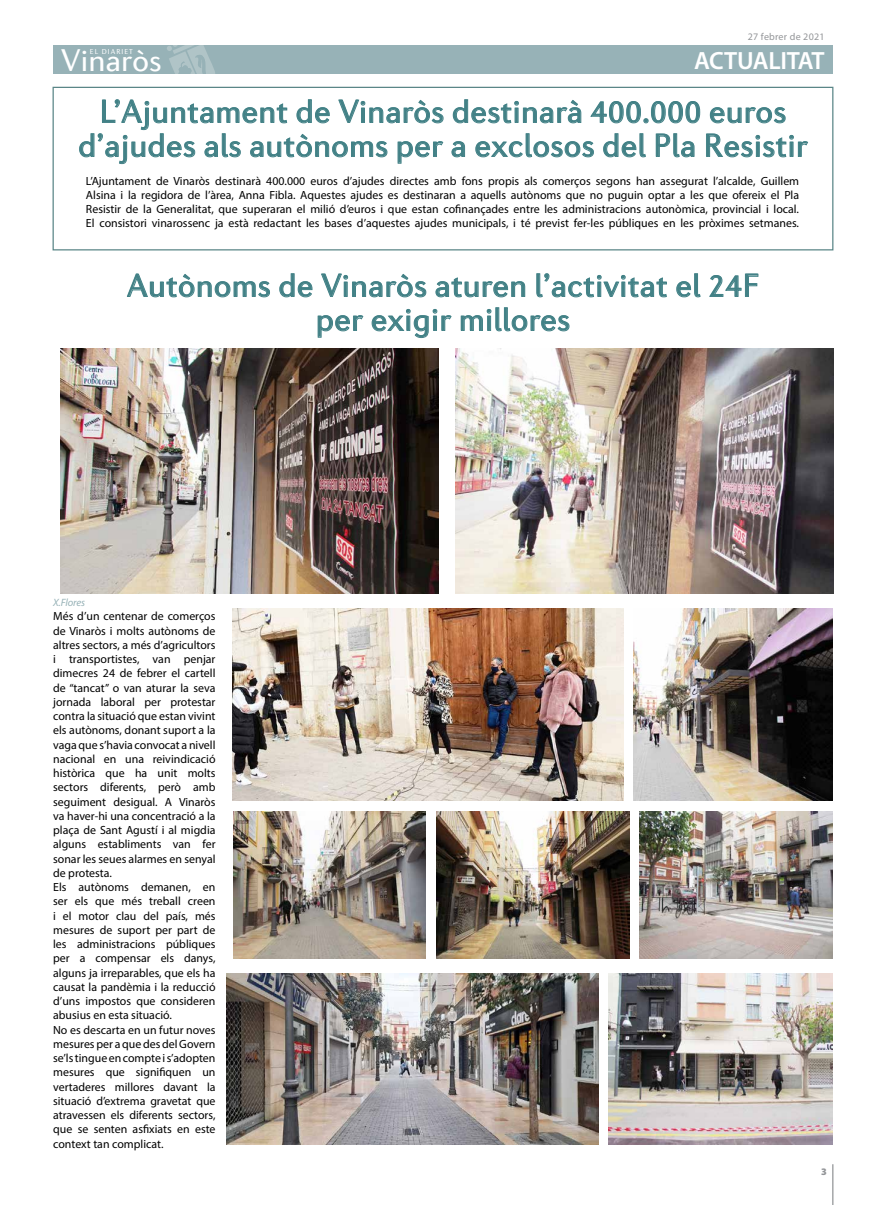
<style>
.page{position:relative;width:886px;height:1205px;background:#fff}
.page>*{position:absolute;margin:0;border:0;box-sizing:border-box;transform-origin:0 0}
.t1{font:32.62px/34px "Diverda Sans Com";letter-spacing:.01em;color:#428186;text-align:center}
.t2{font:31.75px "Diverda Sans Com";color:#fff}
.t3{font:600 25px "Myriad Pro";letter-spacing:-.01em;color:#fff}
.t4{font:11.88px/14.2px "Myriad Pro";color:#000;text-align:justify}
.t5{font:italic 10.62px "Myriad Pro";letter-spacing:-.01em;color:#97b2b7}
.t6{font:10px "Myriad Pro";letter-spacing:.025em;color:#939598}
.t7{font:900 10px "Myriad Pro";color:#939598}
.t8{font:7.25px "Diverda Sans Com";letter-spacing:.14em;color:#fff}
</style>
<div class="page">
<hr style="left:832px;top:1164px;width:1px;height:41px;background:#939598">
<div style="left:53px;top:45px;width:780px;height:29px;background:#97b2b7"></div>
<svg style="left:167px;top:45px;width:48px;height:29px"></svg>
<img style="left:227px;top:973px;width:372px;height:171px">
<img style="left:232px;top:609px;width:391px;height:191px">
<img style="left:634px;top:609px;width:198px;height:191px">
<img style="left:455px;top:349px;width:378px;height:244px">
<img style="left:437px;top:811px;width:192px;height:148px">
<img style="left:609px;top:973px;width:223px;height:171px">
<img style="left:640px;top:811px;width:192px;height:148px">
<img style="left:234px;top:811px;width:192px;height:148px">
<img style="left:60px;top:349px;width:378px;height:244px">
<svg style="left:710px;top:107px;width:76px;height:17px"></svg>
<svg style="left:79px;top:86px;width:365px;height:78px"></svg>
<svg style="left:451px;top:86px;width:249px;height:72px"></svg>
<svg style="left:706px;top:134px;width:102px;height:24px"></svg>
<div style="left:53px;top:87px;width:780px;height:163px;border:1px solid #5a8687"></div>
<svg style="left:127px;top:274px;width:143px;height:24px"></svg>
<svg style="left:279px;top:273px;width:34px;height:24px"></svg>
<svg style="left:321px;top:274px;width:105px;height:24px"></svg>
<svg style="left:435px;top:277px;width:90px;height:21px"></svg>
<svg style="left:536px;top:273px;width:131px;height:25px"></svg>
<svg style="left:676px;top:273px;width:25px;height:24px"></svg>
<svg style="left:709px;top:274px;width:49px;height:23px"></svg>
<svg style="left:318px;top:315px;width:46px;height:23px"></svg>
<svg style="left:371px;top:309px;width:81px;height:29px"></svg>
<svg style="left:461px;top:307px;width:109px;height:24px"></svg>
<p class="t8" style="left:90px;top:47px;width:44px">EL DIARIET</p>
<h2 class="t2" style="left:61px;top:42px;width:102px">Vinaròs</h2>
<p class="t6" style="left:748px;top:30px;width:78px">27 febrer de 2021</p>
<h3 class="t3" style="left:694px;top:44px;width:132px">ACTUALITAT</h3>
<h1 class="t1" style="left:78px;top:94px;width:731px">L’Ajuntament de Vinaròs destinarà 400.000 euros d’ajudes als autònoms per a exclosos del Pla Resistir</h1>
<p class="t4" style="left:86px;top:173px;width:715px">L’Ajuntament de Vinaròs destinarà 400.000 euros d’ajudes directes amb fons propis als comerços segons han assegurat l’alcalde, Guillem Alsina i la regidora de l’àrea, Anna Fibla. Aquestes ajudes es destinaran a aquells autònoms que no puguin optar a les que ofereix el Pla Resistir de la Generalitat, que superaran el milió d’euros i que estan cofinançades entre les administracions autonòmica, provincial i local.<br>El consistori vinarossenc ja està redactant les bases d’aquestes ajudes municipals, i té previst fer-les públiques en les pròximes setmanes.</p>
<h1 class="t1" style="left:127px;top:268px;width:633px">Autònoms de Vinaròs aturen l’activitat el 24F per exigir millores</h1>
<p class="t5" style="left:53px;top:595px;width:33px">X.Flores</p>
<p class="t4" style="left:53px;top:609px;width:164px;text-align:left">Més d’un centenar de comerços de Vinaròs i molts autònoms de altres sectors, a més d’agricultors i transportistes, van penjar dimecres 24 de febrer el cartell de “tancat” o van aturar la seva jornada laboral per protestar contra la situació que estan vivint els autònoms, donant suport a la vaga que s’havia convocat a nivell nacional en una reivindicació històrica que ha unit molts sectors diferents, però amb seguiment desigual. A Vinaròs va haver-hi una concentració a la plaça de Sant Agustí i al migdia alguns establiments van fer sonar les seues alarmes en senyal de protesta.<br>Els autònoms demanen, en ser els que més treball creen i el motor clau del país, més mesures de suport per part de les administracions públiques per a compensar els danys, alguns ja irreparables, que els ha causat la pandèmia i la reducció d’uns impostos que consideren abusius en esta situació.<br>No es descarta en un futur noves mesures per a que des del Govern se’ls tingue en compte i s’adopten mesures que signifiquen un vertaderes millores davant la situació d’extrema gravetat que atravessen els diferents sectors, que se senten asfixiats en este context tan complicat.</p>
<p class="t7" style="left:821px;top:1165px;width:7px">3</p>
</div>
